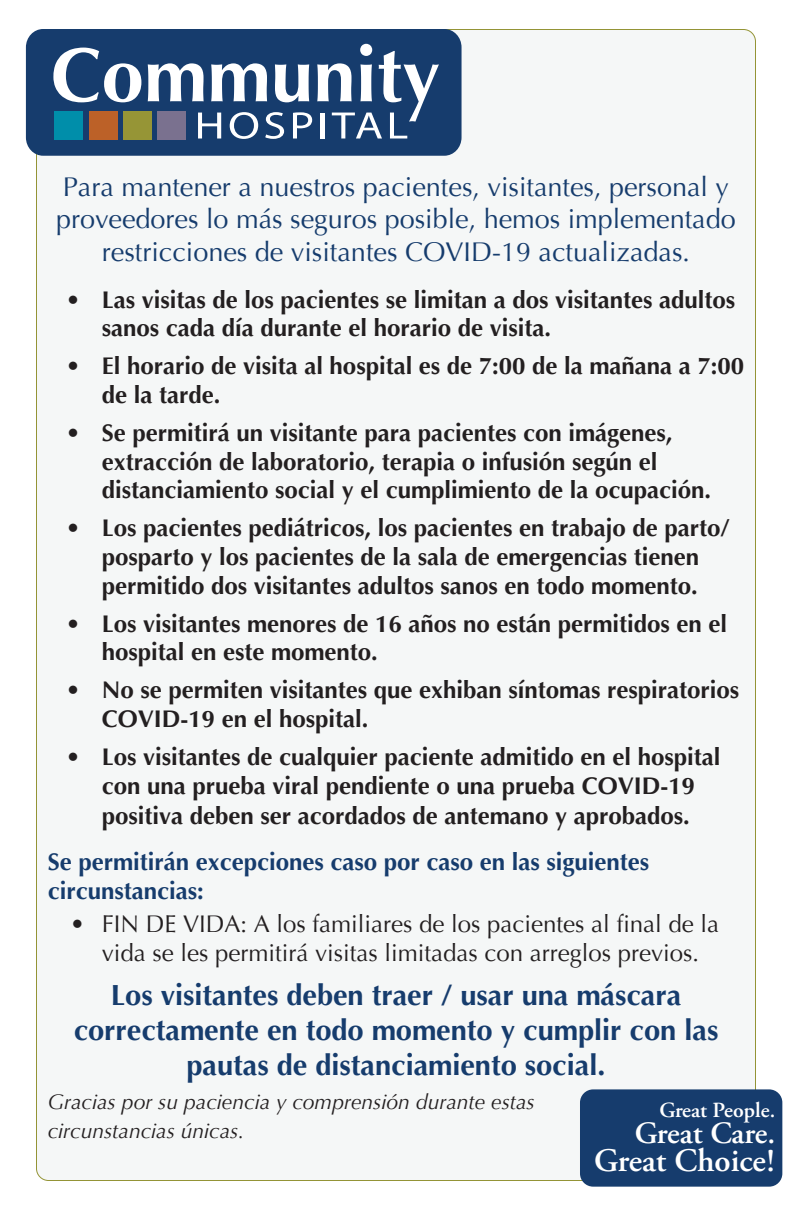
<style>
.page{position:relative;width:792px;height:1224px;background:#fff}
.page>*{position:absolute;margin:0;border:0;box-sizing:border-box;transform-origin:0 0}
.t1{font:600 32.9px "Adobe Garamond Pro";color:#fff}
.t2{font:600 31px "Adobe Garamond Pro";letter-spacing:-.01em;color:#fff}
.t3{font:700 29px/34.8px "Optima";color:#163c6d;text-align:center}
.t4{font:27px/32.4px "Optima";color:#163c6d;text-align:center}
.t5{font:700 24px/28.8px "Optima";color:#231f20}
.t6{font:24px/28.8px "Optima";color:#231f20;text-align:center}
.t7{font:700 24px/28.8px "Optima";color:#163c6d}
.t8{font:600 21.6px "Adobe Garamond Pro";color:#fff}
.t9{font:italic 21px/28.8px "Optima";color:#231f20}
</style>
<div class="page">
<div style="left:36px;top:30px;width:720px;height:1150px;background:#f5f7f7;border-radius:12px"></div>
<div style="left:26px;top:29px;width:436px;height:127px;background:#163c6d;border-radius:18px"></div>
<svg style="left:53px;top:48px;width:88px;height:54px"></svg>
<svg style="left:148px;top:44px;width:291px;height:95px"></svg>
<div style="left:55px;top:111px;width:28px;height:29px;background:#008eaa"></div>
<div style="left:89px;top:111px;width:28px;height:29px;background:#bc6128"></div>
<div style="left:123px;top:111px;width:28px;height:29px;background:#969536"></div>
<div style="left:157px;top:111px;width:28px;height:29px;background:#7a718f"></div>
<div style="left:580px;top:1089px;width:202px;height:98px;background:#163c6d;border-radius:13px"></div>
<p class="t4" style="left:56px;top:171px;width:681px">Para mantener a nuestros pacientes, visitantes, personal y proveedores lo más seguros posible, hemos implementado restricciones de visitantes COVID-19 actualizadas.</p>
<p class="t5" style="left:102px;top:285px;width:635px;text-indent:-36px">• Las visitas de los pacientes se limitan a dos visitantes adultos sanos cada día durante el horario de visita.</p>
<p class="t5" style="left:102px;top:352px;width:644px;text-indent:-36px">• El horario de visita al hospital es de 7:00 de la mañana a 7:00 de la tarde.</p>
<p class="t5" style="left:102px;top:419px;width:611px;text-indent:-36px">• Se permitirá un visitante para pacientes con imágenes, extracción de laboratorio, terapia o infusión según el distanciamiento social y el cumplimiento de la ocupación.</p>
<p class="t5" style="left:66px;top:514px;width:666px;text-align:center">• Los pacientes pediátricos, los pacientes en trabajo de parto/ posparto y los pacientes de la sala de emergencias tienen permitido dos visitantes adultos sanos en todo momento.</p>
<p class="t5" style="left:102px;top:609px;width:627px;text-indent:-36px">• Los visitantes menores de 16 años no están permitidos en el hospital en este momento.</p>
<p class="t5" style="left:102px;top:676px;width:639px;text-indent:-36px">• No se permiten visitantes que exhiban síntomas respiratorios<br>COVID-19 en el hospital.</p>
<p class="t5" style="left:66px;top:742px;width:656px;line-height:29.4px;text-align:center">• Los visitantes de cualquier paciente admitido en el hospital con una prueba viral pendiente o una prueba COVID-19 positiva deben ser acordados de antemano y aprobados.</p>
<p class="t7" style="left:48px;top:848px;width:603px">Se permitirán excepciones caso por caso en las siguientes circunstancias:</p>
<p class="t6" style="left:70px;top:910px;width:651px">• FIN DE VIDA: A los familiares de los pacientes al final de la vida se les permitirá visitas limitadas con arreglos previos.</p>
<p class="t3" style="left:74px;top:978px;width:646px">Los visitantes deben traer / usar una máscara correctamente en todo momento y cumplir con las pautas de distanciamiento social.</p>
<p class="t9" style="left:48px;top:1087px;width:488px">Gracias por su paciencia y comprensión durante estas circunstancias únicas.</p>
<p class="t8" style="left:659px;top:1098px;width:117px">Great People.</p>
<p class="t2" style="left:635px;top:1115px;width:142px">Great Care.</p>
<p class="t1" style="left:594px;top:1142px;width:182px">Great Choice!</p>
</div>
